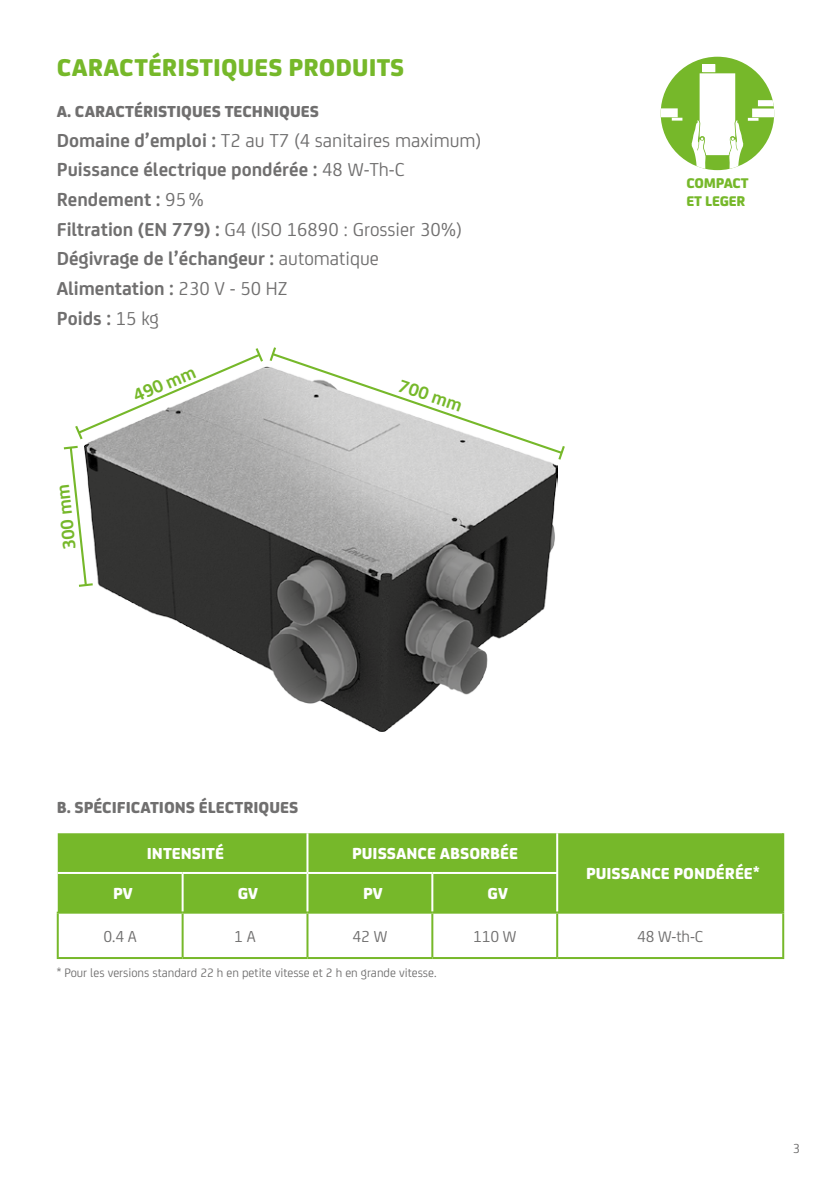
<style>
.page{position:relative;width:840px;height:1191px;background:#fff}
.page>*{position:absolute;margin:0;border:0;box-sizing:border-box;transform-origin:0 0}
.t1{font:800 26px "FS Joey";letter-spacing:.005em;color:#76b82a}
.t2{font:700 20px/29.6px "FS Joey";color:#706f6f}
.t3{font:700 19px "FS Joey";color:#76b82a}
.t4{font:800 17px "FS Joey";color:#706f6f}
.t5{font:800 17px "FS Joey";color:#fff}
.t6{font:17px "FS Joey";letter-spacing:-.01em;color:#706f6f}
.t7{font:800 15px/18px "FS Joey";letter-spacing:-.01em;color:#76b82a}
.t8{font:14px "FS Joey";color:#706f6f}
.t9{font:13px "FS Joey";color:#706f6f}
.s1{font-weight:400}
</style>
<div class="page">
<img style="left:85px;top:367px;width:472px;height:364px">
<svg style="left:75px;top:348px;width:188px;height:91px"></svg>
<svg style="left:269px;top:347px;width:295px;height:113px"></svg>
<svg style="left:64px;top:445px;width:29px;height:142px"></svg>
<div style="left:58px;top:833px;width:723px;height:78px;background:#76b82a"></div>
<svg style="left:59px;top:913px;width:722px;height:44px"></svg>
<hr style="left:556px;top:833px;width:2px;height:39px;background:#fff">
<hr style="left:556px;top:874px;width:2px;height:37px;background:#fff">
<hr style="left:306px;top:833px;width:2px;height:39px;background:#fff">
<hr style="left:58px;top:872px;width:124px;height:2px;background:#fff">
<hr style="left:182px;top:872px;width:125px;height:2px;background:#fff">
<hr style="left:181px;top:874px;width:2px;height:37px;background:#fff">
<hr style="left:307px;top:872px;width:125px;height:2px;background:#fff">
<hr style="left:306px;top:874px;width:2px;height:37px;background:#fff">
<hr style="left:432px;top:872px;width:126px;height:2px;background:#fff">
<hr style="left:431px;top:874px;width:2px;height:37px;background:#fff">
<hr style="left:57px;top:911px;width:125px;height:2px;background:#76b82a">
<hr style="left:57px;top:913px;width:2px;height:44px;background:#76b82a">
<hr style="left:182px;top:911px;width:125px;height:2px;background:#76b82a">
<hr style="left:181px;top:913px;width:2px;height:44px;background:#76b82a">
<hr style="left:307px;top:911px;width:125px;height:2px;background:#76b82a">
<hr style="left:306px;top:913px;width:2px;height:44px;background:#76b82a">
<hr style="left:431px;top:913px;width:2px;height:44px;background:#76b82a">
<hr style="left:57px;top:957px;width:125px;height:2px;background:#76b82a">
<hr style="left:182px;top:957px;width:125px;height:2px;background:#76b82a">
<hr style="left:307px;top:957px;width:125px;height:2px;background:#76b82a">
<hr style="left:781px;top:833px;width:2px;height:40px;background:#76b82a">
<hr style="left:781px;top:873px;width:2px;height:38px;background:#76b82a">
<hr style="left:432px;top:911px;width:125px;height:2px;background:#76b82a">
<hr style="left:557px;top:911px;width:226px;height:2px;background:#76b82a">
<hr style="left:556px;top:913px;width:2px;height:44px;background:#76b82a">
<hr style="left:781px;top:913px;width:2px;height:44px;background:#76b82a">
<hr style="left:432px;top:957px;width:125px;height:2px;background:#76b82a">
<hr style="left:557px;top:957px;width:226px;height:2px;background:#76b82a">
<div style="left:660px;top:57px;width:113px;height:113px;background:#76b82a;border-radius:50%"></div>
<svg style="left:660px;top:64px;width:113px;height:105px"></svg>
<h1 class="t1" style="left:57px;top:47px;width:349px">CARACTÉRISTIQUES PRODUITS</h1>
<p class="t4" style="left:57px;top:98px;width:263px">A. CARACTÉRISTIQUES TECHNIQUES</p>
<p class="t2" style="left:57px;top:124px;width:426px">Domaine d’emploi : <span class="s1">T2 au T7 (4 sanitaires maximum)<br></span>Puissance électrique pondérée : <span class="s1">48 W-Th-C </span>Rendement : <span class="s1">95%<br></span>Filtration (EN 779) : <span class="s1">G4 (ISO 16890 : Grossier 30%)<br></span>Dégivrage de l’échangeur : <span class="s1">automatique </span>Alimentation : <span class="s1">230 V - 50 HZ<br></span>Poids : <span class="s1">15 kg</span></p>
<p class="t3" style="left:55px;top:551px;width:67px;rotate:-96deg">300 mm</p>
<p class="t3" style="left:128px;top:383px;width:67px;rotate:-23deg">490 mm</p>
<p class="t3" style="left:404px;top:371px;width:67px;rotate:19deg">700 mm</p>
<p class="t7" style="left:686px;top:173px;width:64px">COMPACT<br>ET LEGER</p>
<p class="t4" style="left:57px;top:793px;width:243px">B. SPÉCIFICATIONS ÉLECTRIQUES</p>
<p class="t5" style="left:147px;top:840px;width:79px">INTENSITÉ</p>
<p class="t5" style="left:352px;top:840px;width:167px">PUISSANCE ABSORBÉE</p>
<p class="t5" style="left:585px;top:860px;width:175px">PUISSANCE PONDÉRÉE*</p>
<p class="t5" style="left:113px;top:880px;width:21px">PV</p>
<p class="t5" style="left:237px;top:880px;width:22px">GV</p>
<p class="t5" style="left:363px;top:880px;width:21px">PV</p>
<p class="t5" style="left:487px;top:880px;width:22px">GV</p>
<p class="t6" style="left:103px;top:924px;width:35px">0.4 A</p>
<p class="t6" style="left:234px;top:924px;width:23px">1 A</p>
<p class="t6" style="left:352px;top:924px;width:36px">42 W</p>
<p class="t6" style="left:473px;top:924px;width:45px">110 W</p>
<p class="t6" style="left:636px;top:924px;width:68px">48 W-th-C</p>
<p class="t9" style="left:57px;top:963px;width:381px">* Pour les versions standard 22 h en petite vitesse et 2 h en grande vitesse.</p>
<p class="t8" style="left:792px;top:1138px;width:9px">3</p>
</div>
